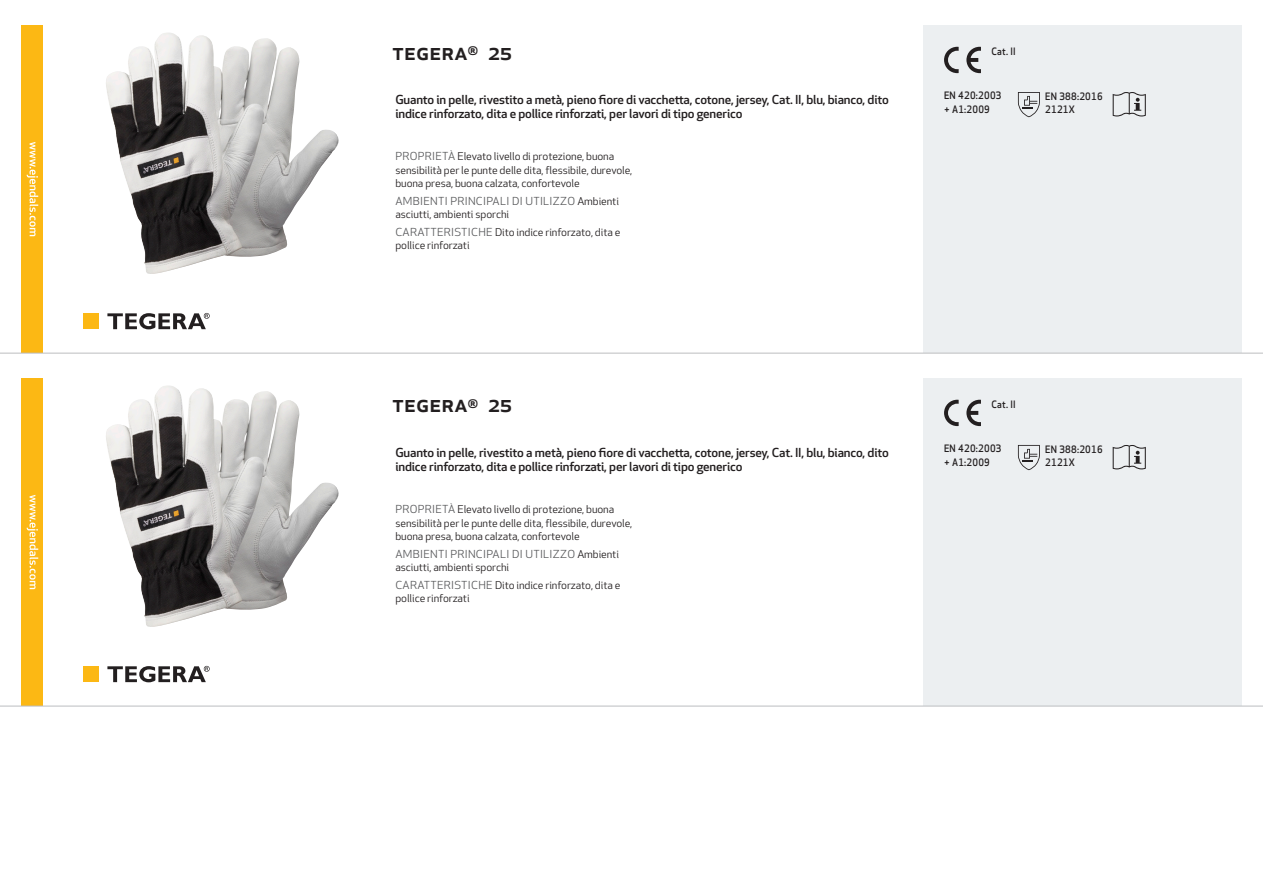
<style>
.page{position:relative;width:1263px;height:893px;background:#fff}
.page>*{position:absolute;margin:0;border:0;box-sizing:border-box;transform-origin:0 0}
.Produkt_namn{font:500 24px "Apex New";color:#231f20}
.Ingress{font:500 12.15px/14.2px "Apex New";letter-spacing:-.015em;color:#231f20;scale:1.06 1}
.Funktion{font:10.8px "Apex New";letter-spacing:.025em;color:#57585a;scale:1.06 1}
.Funktion-2{font:10.5px/13.6px "Apex New";letter-spacing:-.01em;color:#231f20;scale:1.06 1}
.PictogramText{font:500 10.05px/13.5px "Apex New";letter-spacing:.025em;color:#231f20;scale:.95 1}
.s1{font-size:10.8px;color:#57585a}
.s2{font-size:10.5px;color:#231f20}
</style>
<div class="page">
<img style="left:106px;top:33px;width:233px;height:241px">
<div style="left:83px;top:313px;width:16px;height:16px;background:#fcb814"></div>
<svg style="left:107px;top:313px;width:103px;height:16px"></svg>
<div style="left:21px;top:26px;width:22px;height:327px;background:#fcb814"></div>
<svg style="left:27px;top:142px;width:11px;height:94px"></svg>
<div style="left:923px;top:26px;width:319px;height:327px;background:#eceff1"></div>
<svg style="left:966px;top:47px;width:15px;height:26px"></svg>
<svg style="left:944px;top:47px;width:15px;height:26px"></svg>
<svg style="left:1018px;top:92px;width:22px;height:25px"></svg>
<svg style="left:1113px;top:92px;width:33px;height:24px"></svg>
<img style="left:106px;top:386px;width:233px;height:241px">
<div style="left:83px;top:666px;width:16px;height:16px;background:#fcb814"></div>
<svg style="left:107px;top:666px;width:103px;height:16px"></svg>
<div style="left:21px;top:378px;width:22px;height:328px;background:#fcb814"></div>
<svg style="left:27px;top:495px;width:11px;height:94px"></svg>
<div style="left:923px;top:378px;width:319px;height:328px;background:#eceff1"></div>
<svg style="left:966px;top:400px;width:15px;height:26px"></svg>
<svg style="left:944px;top:400px;width:15px;height:26px"></svg>
<svg style="left:1018px;top:445px;width:22px;height:25px"></svg>
<svg style="left:1113px;top:445px;width:33px;height:24px"></svg>
<hr style="left:0;top:353px;width:1263px;height:1px;background:#bcbdc0">
<hr style="left:0;top:706px;width:1263px;height:1px;background:#bcbdc0">
<p class="Produkt_namn" style="left:392px;top:35px;width:121px">TEGERA<sup>®</sup> 25</p>
<p class="Ingress" style="left:395px;top:92px;width:467px">Guanto in pelle, rivestito a metà, pieno fiore di vacchetta, cotone, jersey, Cat. II, blu, bianco, dito indice rinforzato, dita e pollice rinforzati, per lavori di tipo generico</p>
<p class="Funktion-2" style="left:395px;top:150px;width:225px"><span class="s1">PROPRIETÀ</span> Elevato livello di protezione, buona sensibilità per le punte delle dita, flessibile, durevole, buona presa, buona calzata, confortevole</p>
<p class="Funktion" style="left:395px;top:194px;width:212px">AMBIENTI PRINCIPALI DI UTILIZZO <span class="s2">Ambienti</span></p>
<p class="Funktion-2" style="left:395px;top:208px;width:109px">asciutti, ambienti sporchi</p>
<p class="Funktion-2" style="left:395px;top:225px;width:214px"><span class="s1">CARATTERISTICHE</span> Dito indice rinforzato, dita e pollice rinforzati</p>
<p class="PictogramText" style="left:991px;top:44px;width:27px">Cat. II</p>
<p class="PictogramText" style="left:944px;top:89px;width:62px">EN 420:2003 + A1:2009</p>
<p class="PictogramText" style="left:1045px;top:89px;width:62px">EN 388:2016</p>
<p class="PictogramText" style="left:1045px;top:102px;width:33px">2121X</p>
<p class="Produkt_namn" style="left:392px;top:388px;width:121px">TEGERA<sup>®</sup> 25</p>
<p class="Ingress" style="left:395px;top:445px;width:467px">Guanto in pelle, rivestito a metà, pieno fiore di vacchetta, cotone, jersey, Cat. II, blu, bianco, dito indice rinforzato, dita e pollice rinforzati, per lavori di tipo generico</p>
<p class="Funktion-2" style="left:395px;top:502px;width:225px"><span class="s1">PROPRIETÀ</span> Elevato livello di protezione, buona sensibilità per le punte delle dita, flessibile, durevole, buona presa, buona calzata, confortevole</p>
<p class="Funktion" style="left:395px;top:547px;width:212px">AMBIENTI PRINCIPALI DI UTILIZZO <span class="s2">Ambienti</span></p>
<p class="Funktion-2" style="left:395px;top:561px;width:109px">asciutti, ambienti sporchi</p>
<p class="Funktion-2" style="left:395px;top:578px;width:214px"><span class="s1">CARATTERISTICHE</span> Dito indice rinforzato, dita e pollice rinforzati</p>
<p class="PictogramText" style="left:991px;top:397px;width:27px">Cat. II</p>
<p class="PictogramText" style="left:944px;top:442px;width:62px">EN 420:2003 + A1:2009</p>
<p class="PictogramText" style="left:1045px;top:442px;width:62px">EN 388:2016</p>
<p class="PictogramText" style="left:1045px;top:455px;width:33px">2121X</p>
</div>
